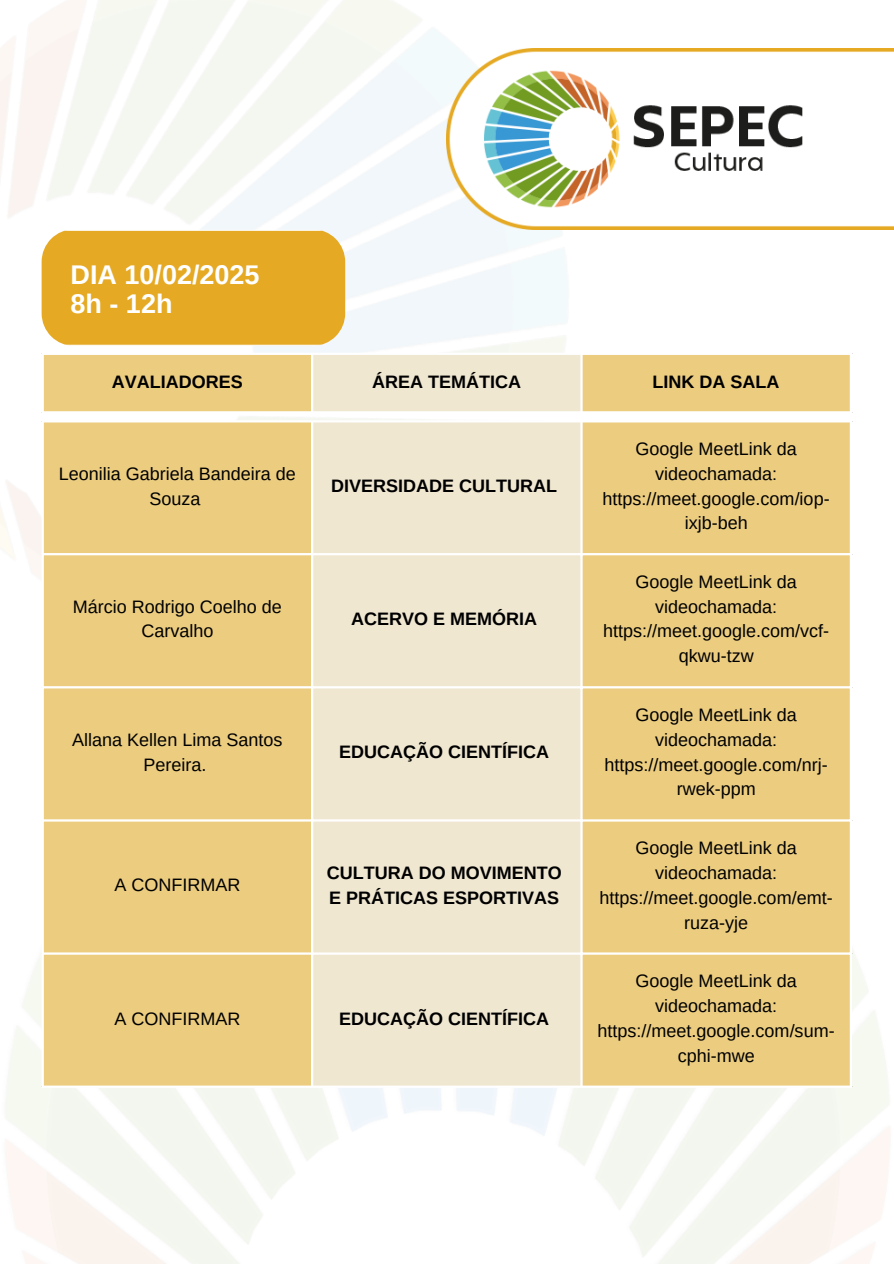
<style>
.page{position:relative;width:894px;height:1264px;background:#fff}
.page>*{position:absolute;margin:0;border:0;box-sizing:border-box;transform-origin:0 0}
.t1{font:700 27px/29.2px "Arimo";color:#fff}
.t2{font:18px/24.8px "Arimo";color:#000;text-align:center}
.t3{font:700 18px "Arimo";color:#000}
</style>
<div class="page">
<img style="left:0;top:0;width:581px;height:578px">
<img style="left:446px;top:49px;width:447px;height:180px">
<div style="left:44px;top:422px;width:805px;height:663px;background:#eccd80"></div>
<div style="left:313px;top:422px;width:267px;height:663px;background:#f0e7d1"></div>
<hr style="left:42px;top:422px;width:2px;height:663px;background:#fff">
<hr style="left:311px;top:422px;width:2px;height:663px;background:#fff">
<hr style="left:580px;top:422px;width:2px;height:663px;background:#fff">
<hr style="left:42px;top:420px;width:809px;height:2px;background:#fff">
<hr style="left:42px;top:553px;width:809px;height:2px;background:#fff">
<hr style="left:42px;top:686px;width:809px;height:2px;background:#fff">
<hr style="left:42px;top:819px;width:809px;height:2px;background:#fff">
<hr style="left:42px;top:952px;width:809px;height:2px;background:#fff">
<div style="left:42px;top:230px;width:303px;height:116px;background:#e5a923"></div>
<div style="left:44px;top:355px;width:805px;height:56px;background:#eccd80"></div>
<div style="left:312px;top:353px;width:269px;height:59px;background:#f0e7d1"></div>
<hr style="left:42px;top:355px;width:2px;height:56px;background:#fff">
<hr style="left:311px;top:355px;width:2px;height:56px;background:#fff">
<hr style="left:580px;top:355px;width:2px;height:56px;background:#fff">
<hr style="left:42px;top:353px;width:809px;height:2px;background:#fff">
<hr style="left:42px;top:411px;width:809px;height:2px;background:#fff">
<p class="t1" style="left:70px;top:260px;width:190px">DIA 10/02/2025<br>8h - 12h</p>
<p class="t3" style="left:112px;top:371px;width:132px">AVALIADORES</p>
<p class="t3" style="left:372px;top:371px;width:150px">ÁREA TEMÁTICA</p>
<p class="t3" style="left:652px;top:371px;width:128px">LINK DA SALA</p>
<p class="t2" style="left:59px;top:461px;width:239px">Leonilia Gabriela Bandeira de<br>Souza</p>
<p class="t3" style="left:331px;top:476px;width:227px">DIVERSIDADE CULTURAL</p>
<p class="t2" style="left:73px;top:594px;width:211px">Márcio Rodrigo Coelho de<br>Carvalho</p>
<p class="t3" style="left:351px;top:608px;width:187px">ACERVO E MEMÓRIA</p>
<p class="t2" style="left:72px;top:727px;width:211px">Allana Kellen Lima Santos<br>Pereira.</p>
<p class="t3" style="left:339px;top:742px;width:211px">EDUCAÇÃO CIENTÍFICA</p>
<p class="t2" style="left:114px;top:872px;width:127px">A CONFIRMAR</p>
<p class="t3" style="left:326px;top:862px;width:236px">CULTURA DO MOVIMENTO</p>
<p class="t3" style="left:329px;top:887px;width:231px">E PRÁTICAS ESPORTIVAS</p>
<p class="t2" style="left:114px;top:1005px;width:127px">A CONFIRMAR</p>
<p class="t3" style="left:339px;top:1008px;width:211px">EDUCAÇÃO CIENTÍFICA</p>
<h1 class="t2" style="left:602px;top:436px;width:228px">Google MeetLink da videochamada: https://meet.google.com/iop&shy;ixjb-beh</h1>
<p class="t2" style="left:603px;top:569px;width:227px">Google MeetLink da videochamada: https://meet.google.com/vcf&shy;qkwu-tzw</p>
<p class="t2" style="left:604px;top:702px;width:224px">Google MeetLink da videochamada: https://meet.google.com/nrj&shy;rwek-ppm</p>
<p class="t2" style="left:599px;top:835px;width:234px">Google MeetLink da videochamada: https://meet.google.com/emt&shy;ruza-yje</p>
<p class="t2" style="left:597px;top:968px;width:238px">Google MeetLink da videochamada: https://meet.google.com/sum&shy;cphi-mwe</p>
</div>
